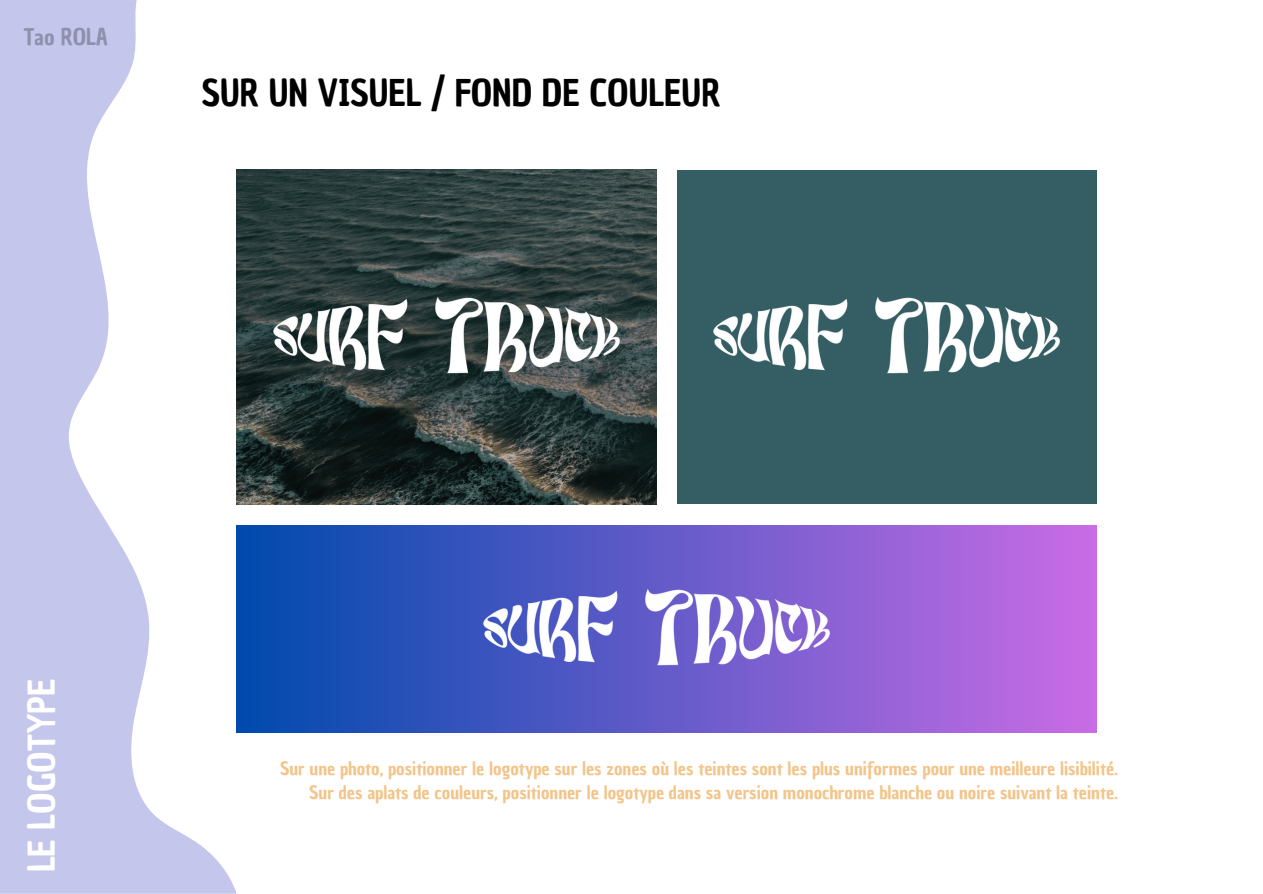
<style>
.page{position:relative;width:1263px;height:894px;background:#fff}
.page>*{position:absolute;margin:0;border:0;box-sizing:border-box;transform-origin:0 0}
.t1{font:36px "Chau Philomene One";color:#000}
.t2{font:36px "Chau Philomene One";color:#fff}
.t3{font:22.5px "Chau Philomene One";color:#8e90ad}
.t4{font:18px "Chau Philomene One";color:#f3c488}
</style>
<div class="page">
<svg style="left:0;top:0;width:237px;height:893px;fill:#c4c7eb"></svg>
<img style="left:237px;top:170px;width:420px;height:334px">
<img style="left:274px;top:294px;width:346px;height:86px">
<div style="left:677px;top:170px;width:419px;height:334px;background:#345e63"></div>
<img style="left:713px;top:297px;width:347px;height:77px">
<div style="left:237px;top:525px;width:859px;height:207px;background:linear-gradient(to right,#004aad,#c96ce6)"></div>
<img style="left:483px;top:585px;width:347px;height:87px">
<p class="t3" style="left:24px;top:21px;width:86px">Tao ROLA</p>
<p class="t1" style="left:201px;top:69px;width:521px">SUR UN VISUEL / FOND DE COULEUR</p>
<p class="t2" style="left:18px;top:872px;width:195px;rotate:-90deg">LE LOGOTYPE</p>
<p class="t4" style="left:280px;top:755px;width:839px">Sur une photo, positionner le logotype sur les zones où les teintes sont les plus uniformes pour une meilleure lisibilité.</p>
<p class="t4" style="left:309px;top:780px;width:810px">Sur des aplats de couleurs, positionner le logotype dans sa version monochrome blanche ou noire suivant la teinte.</p>
</div>
